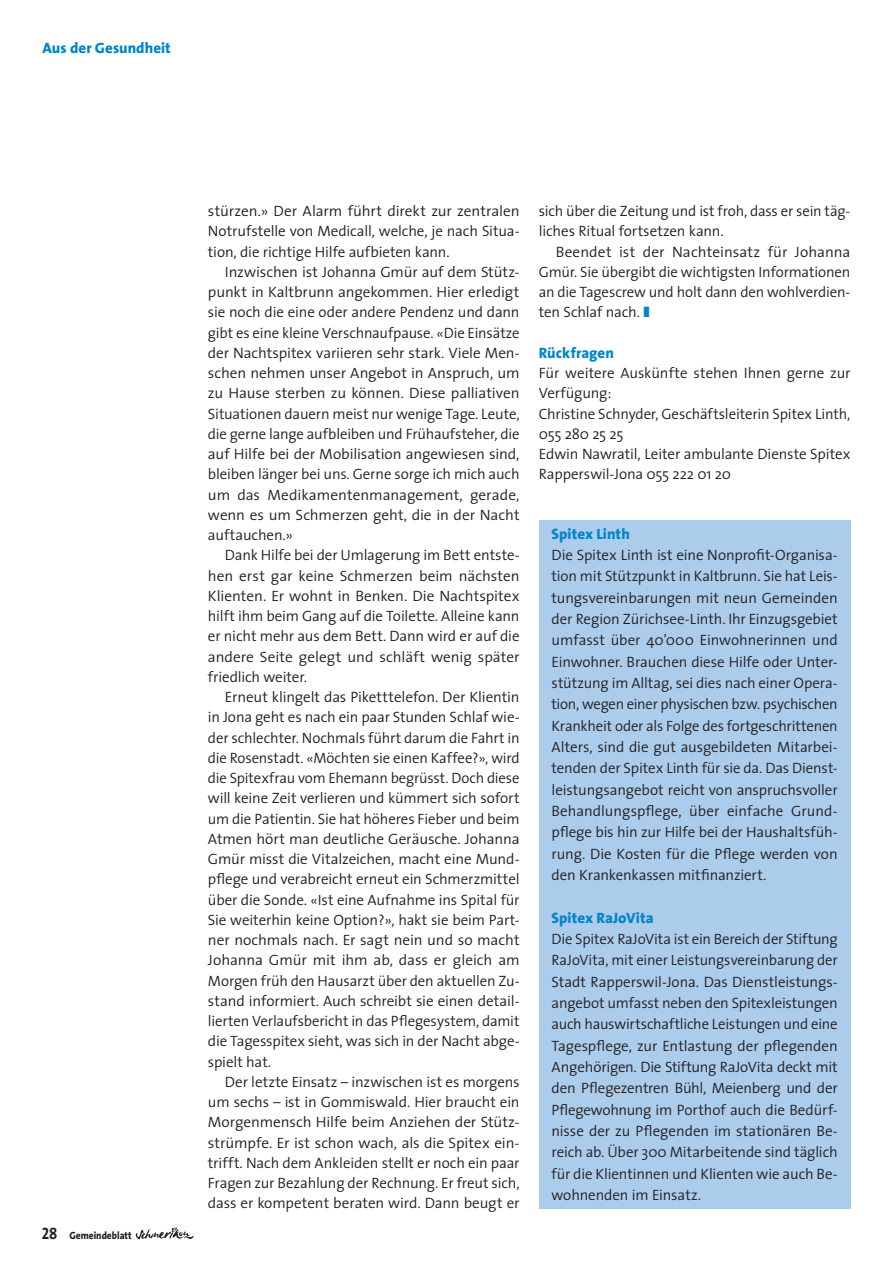
<style>
.page{position:relative;width:893px;height:1263px;background:#fff}
.page>*{position:absolute;margin:0;border:0;box-sizing:border-box;transform-origin:0 0}
.t1{font:300 15px/20.2px "The Sans";letter-spacing:-.01em;color:#231f20;text-align:justify}
.t2{font:800 15px "The Sans";letter-spacing:.005em;color:#0084ca}
.t3{font:800 10.5px "The Sans";color:#231f20;scale:.9 1}
.s1{font-family:"The Sans Bold Caps";font-weight:400;font-size:16.5px}
.s2{color:#0084ca}
</style>
<div class="page">
<svg style="left:136px;top:1227px;width:58px;height:12px"></svg>
<div style="left:539px;top:520px;width:311px;height:688px;background:#accceb"></div>
<p class="t2" style="left:43px;top:35px;width:130px">Aus der Gesundheit</p>
<p class="t3" style="left:42px;top:1226px;width:102px"><span class="s1">28</span> Gemeindeblatt</p>
<p class="t1" style="left:208px;top:200px;width:313px">stürzen.» Der Alarm führt direkt zur zentralen Notrufstelle von Medicall, welche, je nach Situa&shy;tion, die richtige Hilfe aufbieten kann.</p>
<p class="t1" style="left:208px;top:261px;width:313px;text-indent:17px">Inzwischen ist Johanna Gmür auf dem Stütz&shy;punkt in Kaltbrunn angekommen. Hier erledigt sie noch die eine oder andere Pendenz und dann gibt es eine kleine Verschnaufpause. «Die Einsätze der Nachtspitex variieren sehr stark. Viele Men&shy;schen nehmen unser Angebot in Anspruch, um zu Hause sterben zu können. Diese palliativen Situationen dauern meist nur wenige Tage. Leute, die gerne lange aufbleiben und Frühaufsteher, die auf Hilfe bei der Mobilisation angewiesen sind, bleiben länger bei uns. Gerne sorge ich mich auch um das Medikamentenmanagement, gerade, wenn es um Schmerzen geht, die in der Nacht auftauchen.»</p>
<p class="t1" style="left:208px;top:545px;width:313px;text-indent:17px">Dank Hilfe bei der Umlagerung im Bett entste&shy;hen erst gar keine Schmerzen beim nächsten Klienten. Er wohnt in Benken. Die Nachtspitex hilft ihm beim Gang auf die Toilette. Alleine kann er nicht mehr aus dem Bett. Dann wird er auf die andere Seite gelegt und schläft wenig später friedlich weiter.</p>
<p class="t1" style="left:208px;top:686px;width:313px;text-indent:17px">Erneut klingelt das Piketttelefon. Der Klientin in Jona geht es nach ein paar Stunden Schlaf wie&shy;der schlechter. Nochmals führt darum die Fahrt in die Rosenstadt. «Möchten sie einen Kaffee?», wird die Spitexfrau vom Ehemann begrüsst. Doch diese will keine Zeit verlieren und kümmert sich sofort um die Patientin. Sie hat höheres Fieber und beim Atmen hört man deutliche Geräusche. Johanna Gmür misst die Vitalzeichen, macht eine Mund&shy;pflege und verabreicht erneut ein Schmerzmittel über die Sonde. «Ist eine Aufnahme ins Spital für Sie weiterhin keine Option?», hakt sie beim Part&shy;ner nochmals nach. Er sagt nein und so macht Johanna Gmür mit ihm ab, dass er gleich am Morgen früh den Hausarzt über den aktuellen Zu&shy;stand informiert. Auch schreibt sie einen detail&shy;lierten Verlaufsbericht in das Pflegesystem, damit die Tagesspitex sieht, was sich in der Nacht abge&shy;spielt hat.</p>
<p class="t1" style="left:208px;top:1071px;width:313px;text-indent:17px">Der letzte Einsatz – inzwischen ist es morgens um sechs – ist in Gommiswald. Hier braucht ein Morgenmensch Hilfe beim Anziehen der Stütz&shy;strümpfe. Er ist schon wach, als die Spitex ein&shy;trifft. Nach dem Ankleiden stellt er noch ein paar Fragen zur Bezahlung der Rechnung. Er freut sich, dass er kompetent beraten wird. Dann beugt er</p>
<p class="t1" style="left:539px;top:200px;width:313px">sich über die Zeitung und ist froh, dass er sein täg&shy;liches Ritual fortsetzen kann.</p>
<p class="t1" style="left:539px;top:241px;width:313px;text-indent:17px">Beendet ist der Nachteinsatz für Johanna Gmür. Sie übergibt die wichtigsten Informationen an die Tagescrew und holt dann den wohlverdien&shy;ten Schlaf nach. <span class="s2">❚</span></p>
<p class="t2" style="left:539px;top:340px;width:77px">Rückfragen</p>
<p class="t1" style="left:539px;top:362px;width:313px;text-align:left">Für weitere Auskünfte stehen Ihnen gerne zur Verfügung:<br>Christine Schnyder, Geschäftsleiterin Spitex Linth, 055 280 25 25<br>Edwin Nawratil, Leiter ambulante Dienste Spitex Rapperswil-Jona 055 222 01 20</p>
<p class="t2" style="left:551px;top:521px;width:80px">Spitex Linth</p>
<p class="t1" style="left:551px;top:544px;width:288px;line-height:21.3px">Die Spitex Linth ist eine Nonprofit-Organisa&shy;tion mit Stützpunkt in Kaltbrunn. Sie hat Leis&shy;tungsvereinbarungen mit neun Gemeinden der Region Zürichsee-Linth. Ihr Einzugsgebiet umfasst über 40’000 Einwohnerinnen und Einwohner. Brauchen diese Hilfe oder Unter&shy;stützung im Alltag, sei dies nach einer Opera&shy;tion, wegen einer physischen bzw. psychischen Krankheit oder als Folge des fortgeschrittenen Alters, sind die gut ausgebildeten Mitarbei&shy;tenden der Spitex Linth für sie da. Das Dienst&shy;leistungsangebot reicht von anspruchsvoller Behandlungspflege, über einfache Grund&shy;pflege bis hin zur Hilfe bei der Haushaltsfüh&shy;rung. Die Kosten für die Pflege werden von den Krankenkassen mitfinanziert.</p>
<p class="t2" style="left:551px;top:905px;width:104px">Spitex RaJoVita</p>
<p class="t1" style="left:551px;top:928px;width:288px;line-height:21.3px">Die Spitex RaJoVita ist ein Bereich der Stiftung RaJoVita, mit einer Leistungsvereinbarung der Stadt Rapperswil-Jona. Das Dienstleistungs&shy;angebot umfasst neben den Spitexleistungen auch hauswirtschaftliche Leistungen und eine Tagespflege, zur Entlastung der pflegenden Angehörigen. Die Stiftung RaJoVita deckt mit den Pflegezentren Bühl, Meienberg und der Pflegewohnung im Porthof auch die Bedürf&shy;nisse der zu Pflegenden im stationären Be&shy;reich ab. Über 300 Mitarbeitende sind täglich für die Klientinnen und Klienten wie auch Be&shy;wohnenden im Einsatz.</p>
</div>
